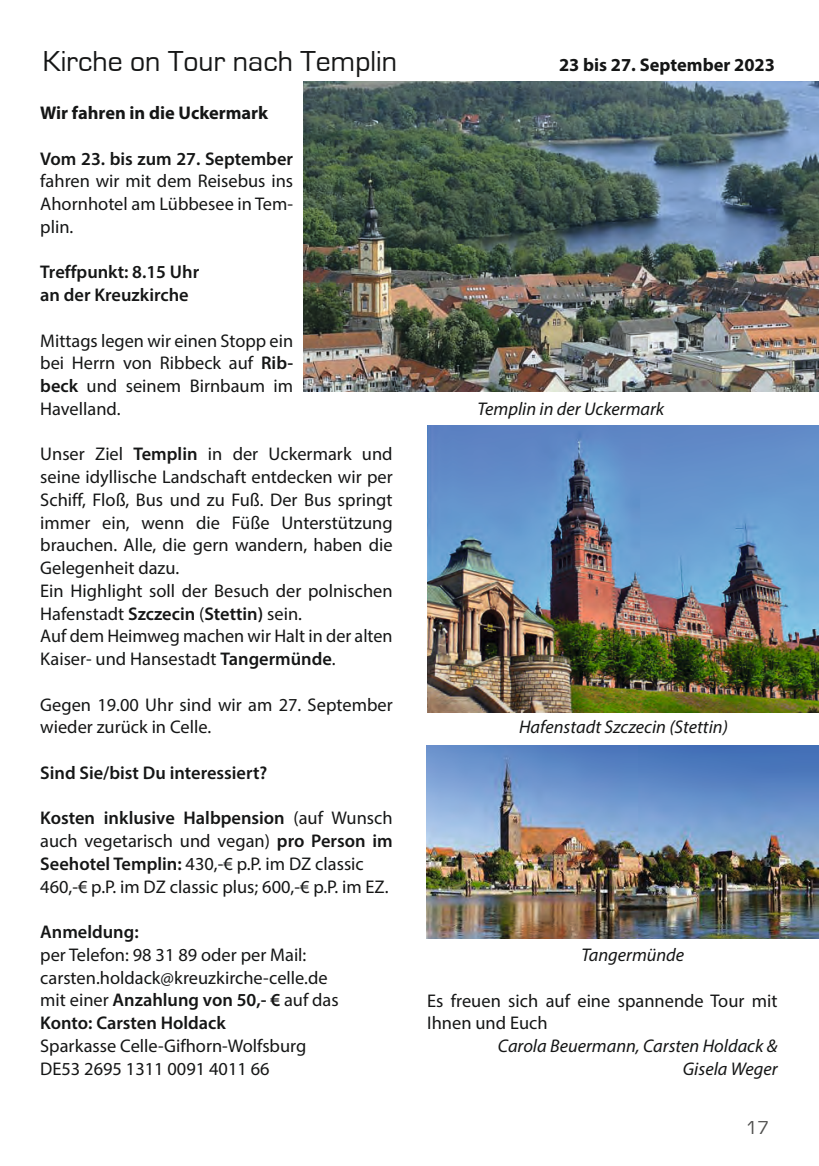
<style>
.page{position:relative;width:819px;height:1166px;background:#fff}
.page>*{position:absolute;margin:0;border:0;box-sizing:border-box;transform-origin:0 0}
.t1{font:29.75px "Eurostile";color:#151616}
.t2{font:19.25px "Eurostile";color:#4e4e4d}
.t3{font:18.38px/22.8px "Myriad Pro";color:#151616}
.t4{font:italic 18.38px/22.8px "Myriad Pro";color:#151616;text-align:right}
.t5{font:600 18.38px/22.8px "Myriad Pro";color:#151616}
.t6{font:700 18.38px "Myriad Pro";color:#151616}
.s1{font-weight:600}
</style>
<div class="page">
<img style="left:427px;top:745px;width:392px;height:193px">
<img style="left:303px;top:82px;width:516px;height:310px">
<img style="left:427px;top:425px;width:392px;height:287px">
<h1 class="t1" style="left:43px;top:45px;width:356px">Kirche on Tour nach Templin</h1>
<p class="t6" style="left:559px;top:53px;width:217px">23 bis 27. September 2023</p>
<p class="t6" style="left:40px;top:101px;width:229px">Wir fahren in die Uckermark</p>
<p class="t5" style="left:40px;top:147px;width:254px">Vom 23. bis zum 27. September</p>
<p class="t3" style="left:40px;top:169px;width:254px;text-align:justify">fahren wir mit dem Reisebus ins Ahornhotel am Lübbesee in Tem&shy;plin.</p>
<p class="t5" style="left:40px;top:260px;width:160px">Treffpunkt: 8.15 Uhr an der Kreuzkirche</p>
<p class="t3" style="left:40px;top:329px;width:254px;text-align:justify">Mittags legen wir einen Stopp ein bei Herrn von Ribbeck auf <span class="s1">Rib&shy;beck</span> und seinem Birnbaum im Havelland.</p>
<p class="t3" style="left:40px;top:442px;width:354px">Unser Ziel <span class="s1">Templin</span> in der Uckermark und seine idyllische Landschaft entdecken wir per Schiff, Floß, Bus und zu Fuß. Der Bus springt immer ein, wenn die Füße Unterstützung brauchen. Alle, die gern wandern, haben die Gelegenheit dazu.<br>Ein Highlight soll der Besuch der polnischen Hafenstadt <span class="s1">Szczecin</span> (<span class="s1">Stettin)</span> sein.<br>Auf dem Heimweg machen wir Halt in der alten Kaiser- und Hansestadt <span class="s1">Tangermünde</span>.</p>
<p class="t3" style="left:40px;top:693px;width:354px">Gegen 19.00 Uhr sind wir am 27. September wieder zurück in Celle.</p>
<p class="t5" style="left:40px;top:761px;width:228px">Sind Sie/bist Du interessiert?</p>
<p class="t3" style="left:40px;top:806px;width:354px"><span class="s1">Kosten inklusive Halbpension</span> (auf Wunsch auch vegetarisch und vegan) <span class="s1">pro Person im Seehotel Templin:</span> 430,-€ p.P. im DZ classic 460,-€ p.P. im DZ classic plus; 600,-€ p.P. im EZ.</p>
<p class="t5" style="left:40px;top:920px;width:100px">Anmeldung:</p>
<p class="t3" style="left:40px;top:943px;width:300px">per Telefon: 98 31 89 oder per Mail: carsten.holdack@kreuzkirche-celle.de mit einer <span class="s1">Anzahlung von 50,- €</span> auf das <span class="s1">Konto: Carsten Holdack</span></p>
<p class="t3" style="left:40px;top:1034px;width:267px">Sparkasse Celle-Gifhorn-Wolfsburg<br>DE53 2695 1311 0091 4011 66</p>
<p class="t4" style="left:477px;top:397px;width:188px">Templin in der Uckermark</p>
<p class="t4" style="left:519px;top:715px;width:210px">Hafenstadt Szczecin (Stettin)</p>
<p class="t4" style="left:581px;top:943px;width:104px">Tangermünde</p>
<p class="t3" style="left:427px;top:988px;width:352px">Es freuen sich auf eine spannende Tour mit<br>Ihnen und Euch</p>
<p class="t4" style="left:498px;top:1034px;width:281px">Carola Beuermann, Carsten Holdack &amp;<br>Gisela Weger</p>
<p class="t2" style="left:745px;top:1117px;width:25px">17</p>
</div>
